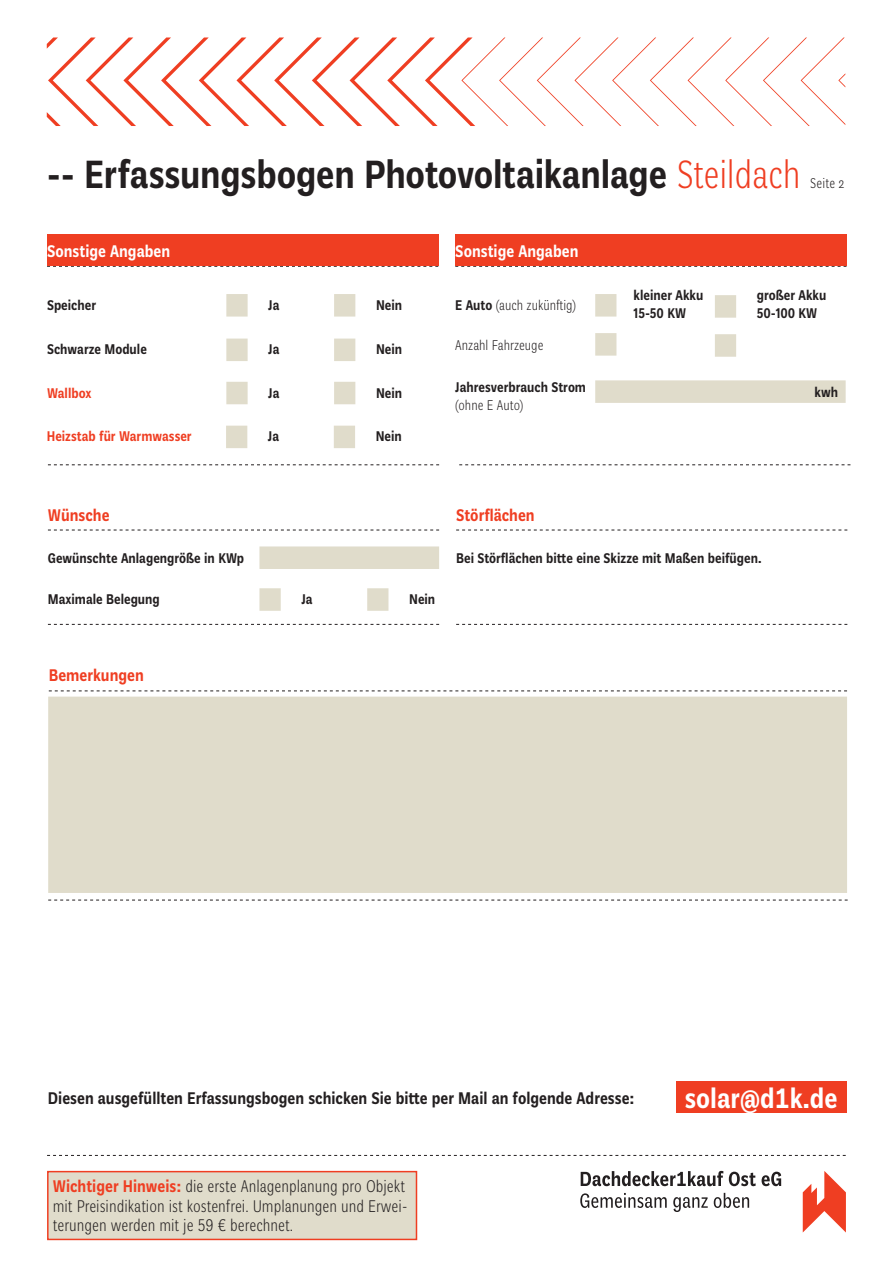
<style>
.page{position:relative;width:893px;height:1263px;background:#fff}
.page>*{position:absolute;margin:0;border:0;box-sizing:border-box;transform-origin:0 0}
.t1{font:500 42px "Plan Grotesque Cond Std";letter-spacing:-.01em;color:#231f20}
.t2{font:500 30px "Plan Grotesque Cond Std";color:#fff}
.t3{font:300 18px/19.5px "Plan Grotesque Cond Std";color:#231f20}
.t4{font:500 18px "Plan Grotesque Cond Std";color:#231f20}
.t5{font:500 18px "Plan Grotesque Cond Std";color:#fff}
.t6{font:500 18px "Plan Grotesque Cond Std";color:#ef3e22}
.t7{font:500 15px/18px "Plan Grotesque Cond Std";color:#231f20}
.t8{font:300 15px "Plan Grotesque Cond Std";color:#231f20}
.t9{font:500 15px "Plan Grotesque Cond Std";color:#ef3e22}
.s1{font-weight:300;color:#ef3e22}
.s2{font-weight:500}
.s3{font-weight:500;color:#ef3e22}
</style>
<div class="page">
<svg style="left:46px;top:38px;width:372px;height:88px"></svg>
<svg style="left:418px;top:38px;width:428px;height:88px"></svg>
<div style="left:48px;top:697px;width:799px;height:196px;background:#e0dccb"></div>
<svg style="left:49px;top:690px;width:798px;height:1px"></svg>
<svg style="left:48px;top:900px;width:800px;height:1px"></svg>
<svg style="left:48px;top:530px;width:391px;height:1px"></svg>
<svg style="left:48px;top:624px;width:391px;height:1px"></svg>
<div style="left:259px;top:546px;width:180px;height:23px;background:#e0dccb"></div>
<svg style="left:456px;top:530px;width:391px;height:1px"></svg>
<svg style="left:259px;top:588px;width:22px;height:23px"></svg>
<svg style="left:367px;top:588px;width:21px;height:23px"></svg>
<svg style="left:456px;top:624px;width:391px;height:1px"></svg>
<div style="left:676px;top:1081px;width:170px;height:32px;background:#ef3e22"></div>
<svg style="left:47px;top:1155px;width:799px;height:1px"></svg>
<svg style="left:581px;top:1171px;width:200px;height:15px"></svg>
<svg style="left:803px;top:1171px;width:43px;height:61px"></svg>
<svg style="left:580px;top:1193px;width:87px;height:15px"></svg>
<svg style="left:673px;top:1197px;width:35px;height:15px"></svg>
<svg style="left:714px;top:1193px;width:35px;height:15px"></svg>
<div style="left:48px;top:1171px;width:368px;height:68px;background:#e0dccb"></div>
<div style="left:47px;top:1171px;width:370px;height:69px;border:2px solid #ef3e22"></div>
<svg style="left:455px;top:266px;width:391px;height:1px"></svg>
<svg style="left:459px;top:464px;width:391px;height:1px"></svg>
<div style="left:595px;top:380px;width:251px;height:23px;background:#e0dccb"></div>
<svg style="left:595px;top:294px;width:21px;height:23px"></svg>
<svg style="left:715px;top:295px;width:21px;height:23px"></svg>
<div style="left:455px;top:235px;width:391px;height:31px;background:#ef3e22"></div>
<svg style="left:47px;top:266px;width:391px;height:1px"></svg>
<div style="left:47px;top:235px;width:391px;height:31px;background:#ef3e22"></div>
<svg style="left:48px;top:464px;width:391px;height:1px"></svg>
<svg style="left:226px;top:294px;width:22px;height:23px"></svg>
<svg style="left:334px;top:294px;width:21px;height:23px"></svg>
<svg style="left:226px;top:339px;width:22px;height:22px"></svg>
<svg style="left:334px;top:339px;width:21px;height:22px"></svg>
<svg style="left:226px;top:382px;width:22px;height:22px"></svg>
<svg style="left:334px;top:382px;width:21px;height:22px"></svg>
<svg style="left:595px;top:333px;width:21px;height:23px"></svg>
<svg style="left:715px;top:334px;width:21px;height:23px"></svg>
<svg style="left:226px;top:426px;width:21px;height:22px"></svg>
<svg style="left:334px;top:426px;width:21px;height:22px"></svg>
<h1 class="t1" style="left:47px;top:149px;width:755px">-- Erfassungsbogen Photovoltaikanlage <span class="s1">Steildach</span></h1>
<p class="t8" style="left:810px;top:174px;width:36px">Seite 2</p>
<p class="t5" style="left:47px;top:240px;width:125px">Sonstige Angaben</p>
<p class="t5" style="left:455px;top:240px;width:125px">Sonstige Angaben</p>
<p class="t7" style="left:47px;top:296px;width:51px">Speicher</p>
<p class="t7" style="left:268px;top:296px;width:13px">Ja</p>
<p class="t7" style="left:376px;top:296px;width:28px">Nein</p>
<p class="t7" style="left:47px;top:340px;width:101px">Schwarze Module</p>
<p class="t7" style="left:268px;top:340px;width:13px">Ja</p>
<p class="t7" style="left:376px;top:340px;width:28px">Nein</p>
<p class="t9" style="left:47px;top:384px;width:46px">Wallbox</p>
<p class="t7" style="left:268px;top:384px;width:13px">Ja</p>
<p class="t7" style="left:376px;top:384px;width:28px">Nein</p>
<p class="t9" style="left:47px;top:427px;width:146px">Heizstab für Warmwasser</p>
<p class="t7" style="left:268px;top:427px;width:13px">Ja</p>
<p class="t7" style="left:376px;top:427px;width:28px">Nein</p>
<p class="t8" style="left:455px;top:296px;width:122px"><span class="s2">E Auto</span> (auch zukünftig)</p>
<p class="t7" style="left:634px;top:286px;width:71px">kleiner Akku<br>15-50 KW</p>
<p class="t7" style="left:757px;top:286px;width:71px">großer Akku<br>50-100 KW</p>
<p class="t8" style="left:455px;top:336px;width:90px">Anzahl Fahrzeuge</p>
<p class="t7" style="left:455px;top:378px;width:132px">Jahresverbrauch Strom</p>
<p class="t8" style="left:455px;top:397px;width:70px">(ohne E Auto)</p>
<p class="t7" style="left:815px;top:383px;width:25px">kwh</p>
<p class="t6" style="left:48px;top:504px;width:63px">Wünsche</p>
<p class="t7" style="left:48px;top:549px;width:198px">Gewünschte Anlagengröße in KWp</p>
<p class="t7" style="left:48px;top:590px;width:113px">Maximale Belegung</p>
<p class="t6" style="left:49px;top:665px;width:97px">Bemerkungen</p>
<p class="t7" style="left:301px;top:590px;width:13px">Ja</p>
<p class="t7" style="left:409px;top:590px;width:28px">Nein</p>
<p class="t6" style="left:456px;top:504px;width:80px">Störflächen</p>
<p class="t7" style="left:456px;top:549px;width:307px">Bei Störflächen bitte eine Skizze mit Maßen beifügen.</p>
<p class="t4" style="left:48px;top:1087px;width:588px">Diesen ausgefüllten Erfassungsbogen schicken Sie bitte per Mail an folgende Adresse:</p>
<h2 class="t2" style="left:685px;top:1080px;width:154px">solar@d1k.de</h2>
<p class="t3" style="left:53px;top:1177px;width:357px"><span class="s3">Wichtiger Hinweis:</span> die erste Anlagenplanung pro Objekt mit Preisindikation ist kostenfrei. Umplanungen und Erwei&shy;terungen werden mit je 59 € berechnet.</p>
</div>
